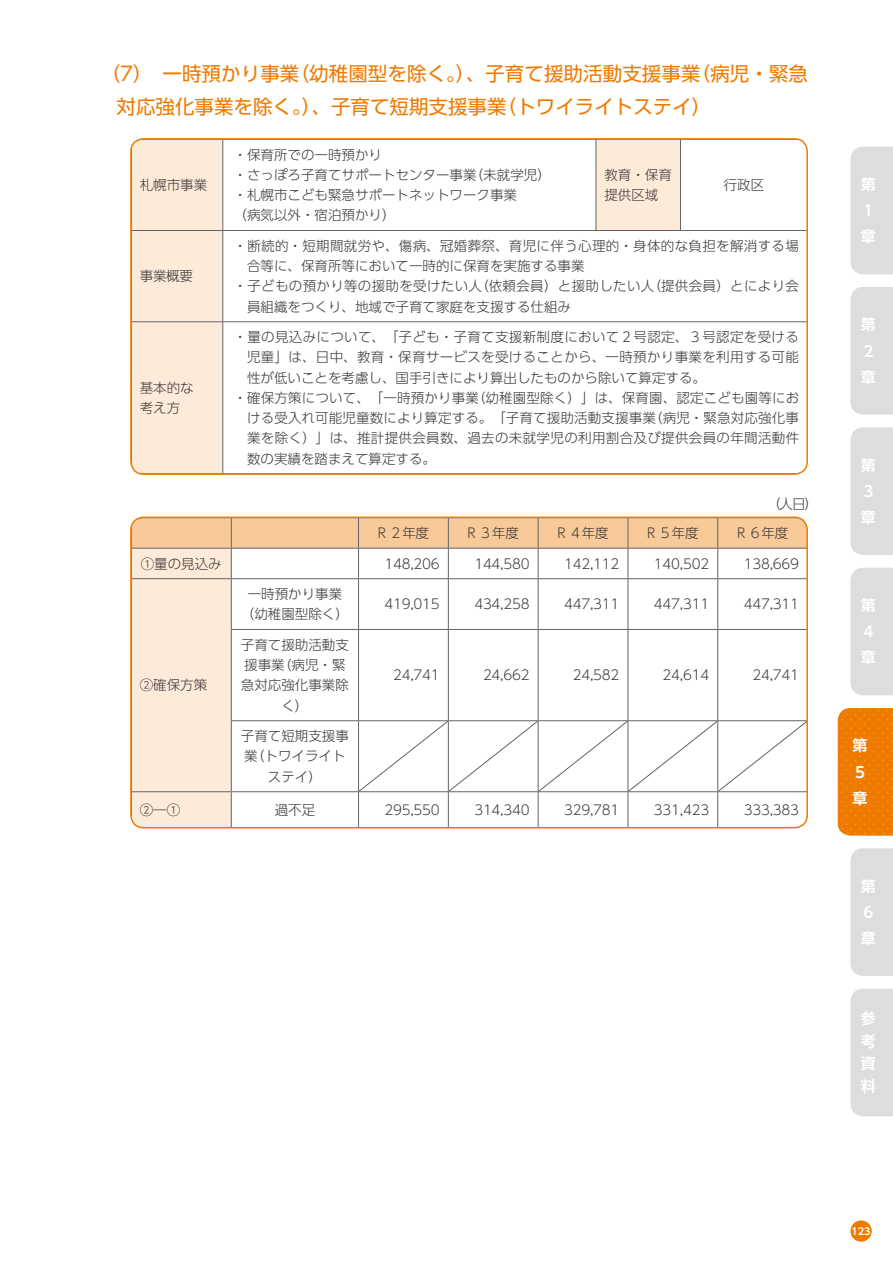
<style>
.page{position:relative;width:893px;height:1263px;background:#fff}
.page>*{position:absolute;margin:0;border:0;box-sizing:border-box;transform-origin:0 0}
.t1{font:19.5px/33px "UD Shin Go Pro";color:#ef7a00}
.t2{font:700 15px/26.2px "UD Shin Go Pro De";color:#fff}
.t3{font:300 13.5px/20.2px "UD Shin Go Pro";color:#3e3a39;text-align:center}
.t4{font:300 13.5px "UD Shin Go Pro";letter-spacing:.025em;color:#3e3a39}
.t5{font:700 9.75px "UD Shin Go Pro De";color:#fff}
</style>
<div class="page">
<div style="left:850px;top:1220px;width:22px;height:22px;background:#ef7a00;border-radius:50%"></div>
<div style="left:850px;top:147px;width:43px;height:127px;background:#dcdddd"></div>
<div style="left:850px;top:427px;width:43px;height:128px;background:#dcdddd"></div>
<div style="left:850px;top:848px;width:43px;height:128px;background:#dcdddd"></div>
<div style="left:850px;top:287px;width:43px;height:128px;background:#dcdddd"></div>
<div style="left:850px;top:568px;width:43px;height:127px;background:#dcdddd"></div>
<div style="left:850px;top:989px;width:43px;height:127px;background:#dcdddd"></div>
<svg style="left:838px;top:708px;width:55px;height:128px;background:#ef7c05"></svg>
<hr style="left:131px;top:517px;width:100px;height:1px;background:#656464">
<hr style="left:718px;top:517px;width:89px;height:1px;background:#656464">
<hr style="left:131px;top:827px;width:100px;height:1px;background:#656464">
<hr style="left:718px;top:827px;width:89px;height:1px;background:#656464">
<svg style="left:131px;top:519px;width:677px;height:308px"></svg>
<div style="left:130px;top:516px;width:678px;height:312px;border:2px solid #ef7a00;border-radius:13px"></div>
<svg style="left:133px;top:141px;width:547px;height:331px"></svg>
<hr style="left:131px;top:139px;width:92px;height:1px;background:#656464">
<hr style="left:131px;top:140px;width:1px;height:90px;background:#656464">
<hr style="left:596px;top:140px;width:1px;height:90px;background:#656464">
<hr style="left:680px;top:139px;width:127px;height:1px;background:#656464">
<hr style="left:807px;top:140px;width:1px;height:90px;background:#656464">
<hr style="left:131px;top:230px;width:92px;height:1px;background:#656464">
<hr style="left:223px;top:230px;width:373px;height:1px;background:#656464">
<hr style="left:596px;top:230px;width:84px;height:1px;background:#656464">
<hr style="left:680px;top:230px;width:127px;height:1px;background:#656464">
<hr style="left:131px;top:321px;width:92px;height:1px;background:#656464">
<hr style="left:223px;top:321px;width:373px;height:1px;background:#656464">
<hr style="left:596px;top:321px;width:84px;height:1px;background:#656464">
<hr style="left:680px;top:321px;width:127px;height:1px;background:#656464">
<hr style="left:807px;top:322px;width:1px;height:151px;background:#656464">
<hr style="left:131px;top:473px;width:92px;height:1px;background:#656464">
<hr style="left:680px;top:473px;width:127px;height:1px;background:#656464">
<hr style="left:222px;top:140px;width:1px;height:90px;background:#656464">
<hr style="left:680px;top:140px;width:1px;height:90px;background:#656464">
<hr style="left:222px;top:231px;width:1px;height:90px;background:#656464">
<hr style="left:131px;top:322px;width:1px;height:151px;background:#656464">
<hr style="left:222px;top:322px;width:1px;height:151px;background:#656464">
<div style="left:130px;top:138px;width:678px;height:337px;border:2px solid #ef7a00;border-radius:13px"></div>
<h1 class="t1" style="left:117px;top:56px;width:693px;text-indent:-16px">（7）　一時預かり事業（幼稚園型を除く。）、子育て援助活動支援事業（病児・緊急対応強化事業を除く。）、子育て短期支援事業（トワイライトステイ）</h1>
<p class="t3" style="left:140px;top:174px;width:69px">札幌市事業</p>
<p class="t3" style="left:140px;top:265px;width:55px">事業概要</p>
<p class="t3" style="left:140px;top:377px;width:55px;text-align:left">基本的な考え方</p>
<p class="t3" style="left:234px;top:144px;width:319px;text-align:left">・保育所での一時預かり<br>・さっぽろ子育てサポートセンター事業（未就学児）・札幌市こども緊急サポートネットワーク事業<br>（病気以外・宿泊預かり）</p>
<p class="t3" style="left:604px;top:164px;width:69px;text-align:left">教育・保育提供区域</p>
<p class="t3" style="left:724px;top:174px;width:42px">行政区</p>
<p class="t4" style="left:234px;top:235px;width:567px">・断続的・短期間就労や、傷病、冠婚葬祭、育児に伴う心理的・身体的な負担を解消する場</p>
<p class="t3" style="left:247px;top:255px;width:339px">合等に、保育所等において一時的に保育を実施する事業</p>
<p class="t4" style="left:234px;top:275px;width:567px">・子どもの預かり等の援助を受けたい人（依頼会員）と援助したい人（提供会員）とにより会</p>
<p class="t3" style="left:247px;top:296px;width:325px">員組織をつくり、地域で子育て家庭を支援する仕組み</p>
<p class="t4" style="left:234px;top:326px;width:567px">・量の見込みについて、「子ども・子育て支援新制度において２号認定、３号認定を受ける</p>
<p class="t4" style="left:247px;top:346px;width:553px">児童」は、日中、教育・保育サービスを受けることから、一時預かり事業を利用する可能</p>
<p class="t3" style="left:247px;top:367px;width:460px">性が低いことを考慮し、国手引きにより算出したものから除いて算定する。</p>
<p class="t3" style="left:234px;top:387px;width:567px">・確保方策について、「一時預かり事業（幼稚園型除く）」は、保育園、認定こども園等にお</p>
<p class="t3" style="left:247px;top:407px;width:553px">ける受入れ可能児童数により算定する。「子育て援助活動支援事業（病児・緊急対応強化事</p>
<p class="t4" style="left:247px;top:427px;width:554px">業を除く）」は、推計提供会員数、過去の未就学児の利用割合及び提供会員の年間活動件</p>
<p class="t3" style="left:247px;top:448px;width:190px">数の実績を踏まえて算定する。</p>
<p class="t3" style="left:767px;top:494px;width:53px">（人日）</p>
<p class="t3" style="left:378px;top:522px;width:53px">R ２年度</p>
<p class="t3" style="left:468px;top:522px;width:53px">R ３年度</p>
<p class="t3" style="left:557px;top:522px;width:53px">R ４年度</p>
<p class="t3" style="left:647px;top:522px;width:53px">R ５年度</p>
<p class="t3" style="left:737px;top:522px;width:53px">R ６年度</p>
<p class="t3" style="left:141px;top:553px;width:82px">①量の見込み</p>
<p class="t3" style="left:385px;top:553px;width:57px">148,206</p>
<p class="t3" style="left:474px;top:553px;width:57px">144,580</p>
<p class="t3" style="left:564px;top:553px;width:57px">142,112</p>
<p class="t3" style="left:654px;top:553px;width:57px">140,502</p>
<p class="t3" style="left:744px;top:553px;width:57px">138,669</p>
<p class="t3" style="left:140px;top:675px;width:69px">②確保方策</p>
<p class="t3" style="left:241px;top:583px;width:109px">一時預かり事業（幼稚園型除く）</p>
<p class="t3" style="left:385px;top:593px;width:57px">419,015</p>
<p class="t3" style="left:474px;top:593px;width:57px">434,258</p>
<p class="t3" style="left:564px;top:593px;width:57px">447,311</p>
<p class="t3" style="left:654px;top:593px;width:57px">447,311</p>
<p class="t3" style="left:744px;top:593px;width:57px">447,311</p>
<p class="t3" style="left:241px;top:634px;width:109px">子育て援助活動支援事業（病児・緊急対応強化事業除く）</p>
<p class="t3" style="left:393px;top:664px;width:48px">24,741</p>
<p class="t3" style="left:483px;top:664px;width:48px">24,662</p>
<p class="t3" style="left:573px;top:664px;width:48px">24,582</p>
<p class="t3" style="left:663px;top:664px;width:48px">24,614</p>
<p class="t3" style="left:752px;top:664px;width:48px">24,741</p>
<p class="t3" style="left:241px;top:725px;width:109px">子育て短期支援事業（トワイライトステイ）</p>
<p class="t3" style="left:140px;top:799px;width:42px">②―①</p>
<p class="t3" style="left:275px;top:799px;width:42px">過不足</p>
<p class="t3" style="left:385px;top:799px;width:57px">295,550</p>
<p class="t3" style="left:474px;top:799px;width:57px">314,340</p>
<p class="t3" style="left:564px;top:799px;width:57px">329,781</p>
<p class="t3" style="left:654px;top:799px;width:57px">331,423</p>
<p class="t3" style="left:744px;top:799px;width:57px">333,383</p>
<p class="t2" style="left:861px;top:171px;width:16px">第<br>1章</p>
<p class="t2" style="left:861px;top:311px;width:16px">第<br>2章</p>
<p class="t2" style="left:861px;top:451px;width:16px">第<br>3章</p>
<p class="t2" style="left:861px;top:592px;width:16px">第<br>4章</p>
<p class="t2" style="left:852px;top:732px;width:16px">第</p>
<p class="t2" style="left:852px;top:784px;width:16px">章</p>
<p class="t2" style="left:855px;top:732px;width:22px;text-align:center">第<br>55章</p>
<p class="t2" style="left:861px;top:872px;width:16px">第<br>6章</p>
<p class="t2" style="left:861px;top:1007px;width:16px;line-height:22.5px;text-align:justify">参考資料</p>
<p class="t5" style="left:851px;top:1223px;width:21px">123</p>
</div>
